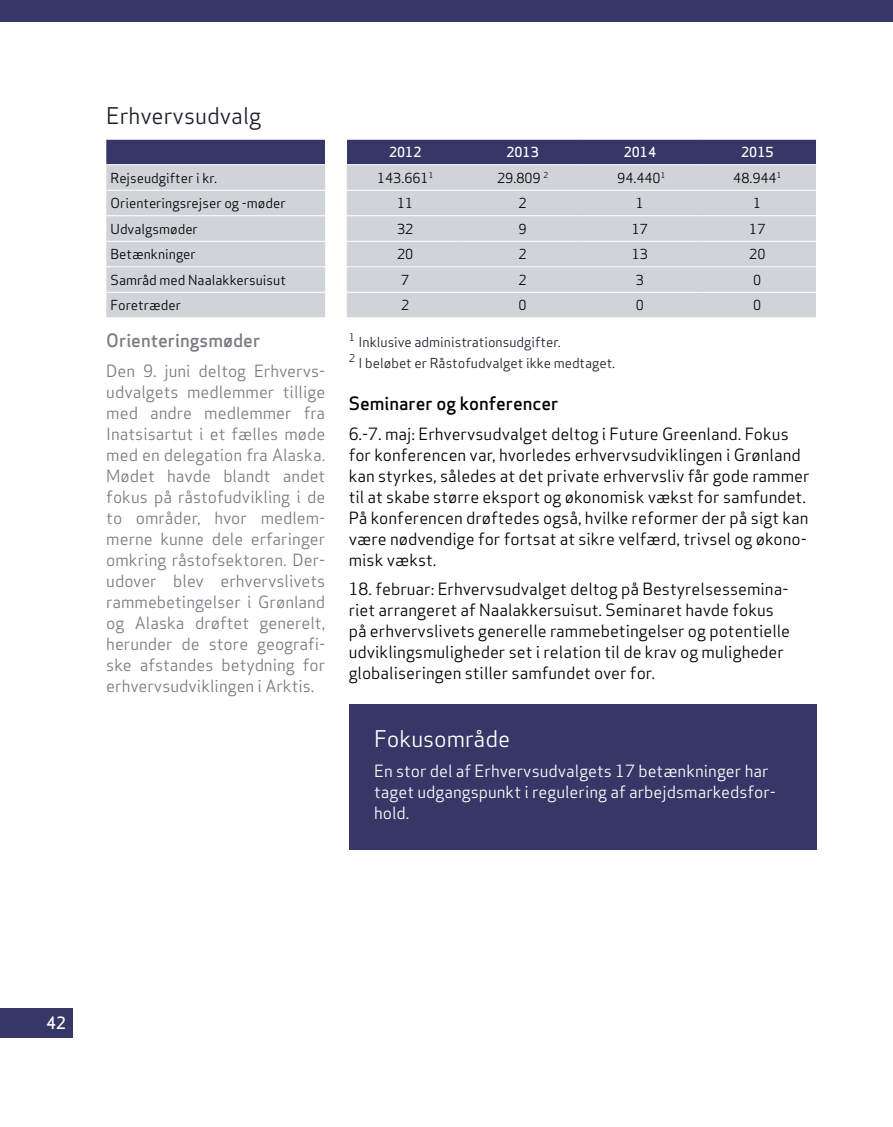
<style>
.page{position:relative;width:893px;height:1127px;background:#fff}
.page>*{position:absolute;margin:0;border:0;box-sizing:border-box;transform-origin:0 0}
.t1{font:22.5px "Apex Sans";color:#1d1f2a}
.t2{font:22.5px "Apex Sans";color:#fff}
.t3{font:500 18px "Apex Sans";color:#000}
.t4{font:500 18px "Apex Sans";color:#787b80}
.t5{font:16.5px/21px "Apex Sans";color:#000}
.t6{font:16.5px/21px "Apex Sans";color:#787b80;text-align:justify}
.t7{font:16.5px/21px "Apex Sans";color:#fff}
.t8{font:500 16.5px "Apex Sans";color:#fff}
.t9{font:13.5px "Apex Sans";color:#000}
.t10{font:13.5px/21px "Apex Sans";color:#1d1f2a}
.t11{font:500 13.5px "Apex Sans";color:#fff}
</style>
<div class="page">
<div style="left:0;top:0;width:893px;height:21px;background:#363667"></div>
<div style="left:0;top:1008px;width:72px;height:29px;background:#363667"></div>
<svg style="left:106px;top:139px;width:710px;height:179px;background:#bec0ca"></svg>
<hr style="left:347px;top:164px;width:117px;height:1px;background:#fff">
<hr style="left:464px;top:164px;width:117px;height:1px;background:#fff">
<hr style="left:581px;top:164px;width:118px;height:1px;background:#fff">
<hr style="left:699px;top:164px;width:117px;height:1px;background:#fff">
<hr style="left:347px;top:190px;width:117px;height:1px;background:#fff">
<hr style="left:464px;top:190px;width:117px;height:1px;background:#fff">
<hr style="left:581px;top:190px;width:118px;height:1px;background:#fff">
<hr style="left:699px;top:190px;width:117px;height:1px;background:#fff">
<hr style="left:347px;top:215px;width:117px;height:1px;background:#fff">
<hr style="left:464px;top:215px;width:117px;height:1px;background:#fff">
<hr style="left:581px;top:215px;width:118px;height:1px;background:#fff">
<hr style="left:699px;top:215px;width:117px;height:1px;background:#fff">
<hr style="left:347px;top:241px;width:117px;height:1px;background:#fff">
<hr style="left:464px;top:241px;width:117px;height:1px;background:#fff">
<hr style="left:581px;top:241px;width:118px;height:1px;background:#fff">
<hr style="left:699px;top:241px;width:117px;height:1px;background:#fff">
<hr style="left:347px;top:266px;width:117px;height:1px;background:#fff">
<hr style="left:464px;top:266px;width:117px;height:1px;background:#fff">
<hr style="left:581px;top:266px;width:118px;height:1px;background:#fff">
<hr style="left:699px;top:266px;width:117px;height:1px;background:#fff">
<hr style="left:347px;top:292px;width:117px;height:1px;background:#fff">
<hr style="left:464px;top:292px;width:117px;height:1px;background:#fff">
<hr style="left:581px;top:292px;width:118px;height:1px;background:#fff">
<hr style="left:699px;top:292px;width:117px;height:1px;background:#fff">
<hr style="left:347px;top:317px;width:117px;height:1px;background:#fff">
<hr style="left:464px;top:317px;width:117px;height:1px;background:#fff">
<hr style="left:581px;top:317px;width:118px;height:1px;background:#fff">
<hr style="left:699px;top:317px;width:117px;height:1px;background:#fff">
<div style="left:349px;top:704px;width:467px;height:145px;background:#363667"></div>
<h1 class="t1" style="left:106px;top:98px;width:156px">Erhvervsudvalg</h1>
<p class="t11" style="left:389px;top:140px;width:34px">2012</p>
<p class="t11" style="left:506px;top:140px;width:34px">2013</p>
<p class="t11" style="left:624px;top:140px;width:34px">2014</p>
<p class="t11" style="left:741px;top:140px;width:34px">2015</p>
<p class="t9" style="left:111px;top:167px;width:108px">Rejseudgifter i kr.</p>
<p class="t9" style="left:377px;top:167px;width:58px">143.661<sup>1</sup></p>
<p class="t9" style="left:497px;top:167px;width:52px">29.809 <sup>2</sup></p>
<p class="t9" style="left:617px;top:167px;width:50px">94.440<sup>1</sup></p>
<p class="t9" style="left:733px;top:167px;width:50px">48.944<sup>1</sup></p>
<p class="t9" style="left:111px;top:192px;width:177px">Orienteringsrejser og -møder</p>
<p class="t9" style="left:397px;top:192px;width:18px">11</p>
<p class="t9" style="left:519px;top:192px;width:10px">2</p>
<p class="t9" style="left:636px;top:192px;width:10px">1</p>
<p class="t9" style="left:753px;top:192px;width:10px">1</p>
<p class="t9" style="left:111px;top:218px;width:89px">Udvalgsmøder</p>
<p class="t9" style="left:397px;top:218px;width:18px">32</p>
<p class="t9" style="left:519px;top:218px;width:10px">9</p>
<p class="t9" style="left:632px;top:218px;width:18px">17</p>
<p class="t9" style="left:749px;top:218px;width:18px">17</p>
<p class="t9" style="left:111px;top:243px;width:87px">Betænkninger</p>
<p class="t9" style="left:397px;top:243px;width:18px">20</p>
<p class="t9" style="left:519px;top:243px;width:10px">2</p>
<p class="t9" style="left:632px;top:243px;width:18px">13</p>
<p class="t9" style="left:749px;top:243px;width:18px">20</p>
<p class="t9" style="left:111px;top:269px;width:177px">Samråd med Naalakkersuisut</p>
<p class="t9" style="left:401px;top:269px;width:10px">7</p>
<p class="t9" style="left:519px;top:269px;width:10px">2</p>
<p class="t9" style="left:636px;top:269px;width:10px">3</p>
<p class="t9" style="left:753px;top:269px;width:10px">0</p>
<p class="t9" style="left:111px;top:294px;width:72px">Foretræder</p>
<p class="t9" style="left:401px;top:294px;width:10px">2</p>
<p class="t9" style="left:519px;top:294px;width:10px">0</p>
<p class="t9" style="left:636px;top:294px;width:10px">0</p>
<p class="t9" style="left:753px;top:294px;width:10px">0</p>
<p class="t4" style="left:106px;top:325px;width:155px">Orienteringsmøder</p>
<p class="t6" style="left:106px;top:359px;width:220px">Den 9. juni deltog Erhvervs&shy;udvalgets medlemmer tillige med andre medlemmer fra Inatsisartut i et fælles møde med en delegation fra Alaska.<br>Mødet havde blandt andet fokus på råstofudvikling i de to områder, hvor medlem&shy;merne kunne dele erfaringer omkring råstofsektoren. Der&shy;udover blev erhvervslivets rammebetingelser i Grønland og Alaska drøftet generelt, herunder de store geografi&shy;ske afstandes betydning for erhvervsudviklingen i Arktis.</p>
<p class="t10" style="left:349px;top:331px;width:268px"><sup>1</sup> Inklusive administrationsudgifter.<br><sup>2</sup> I beløbet er Råstofudvalget ikke medtaget.</p>
<p class="t3" style="left:349px;top:388px;width:211px">Seminarer og konferencer</p>
<p class="t5" style="left:349px;top:422px;width:462px">6.-7. maj: Erhvervsudvalget deltog i Future Greenland. Fokus for konferencen var, hvorledes erhvervsudviklingen i Grønland kan styrkes, således at det private erhvervsliv får gode rammer til at skabe større eksport og økonomisk vækst for samfundet.<br>På konferencen drøftedes også, hvilke reformer der på sigt kan være nødvendige for fortsat at sikre velfærd, trivsel og økono&shy;misk vækst.</p>
<p class="t5" style="left:349px;top:577px;width:443px">18. februar: Erhvervsudvalget deltog på Bestyrelsessemina&shy;riet arrangeret af Naalakkersuisut. Seminaret havde fokus på erhvervslivets generelle rammebetingelser og potentielle udviklingsmuligheder set i relation til de krav og muligheder globaliseringen stiller samfundet over for.</p>
<h1 class="t2" style="left:374px;top:721px;width:138px">Fokusområde</h1>
<p class="t7" style="left:374px;top:759px;width:403px">En stor del af Erhvervsudvalgets 17 betænkninger har taget udgangspunkt i regulering af arbejdsmarkedsfor&shy;hold.</p>
<p class="t8" style="left:46px;top:1008px;width:21px">42</p>
</div>
